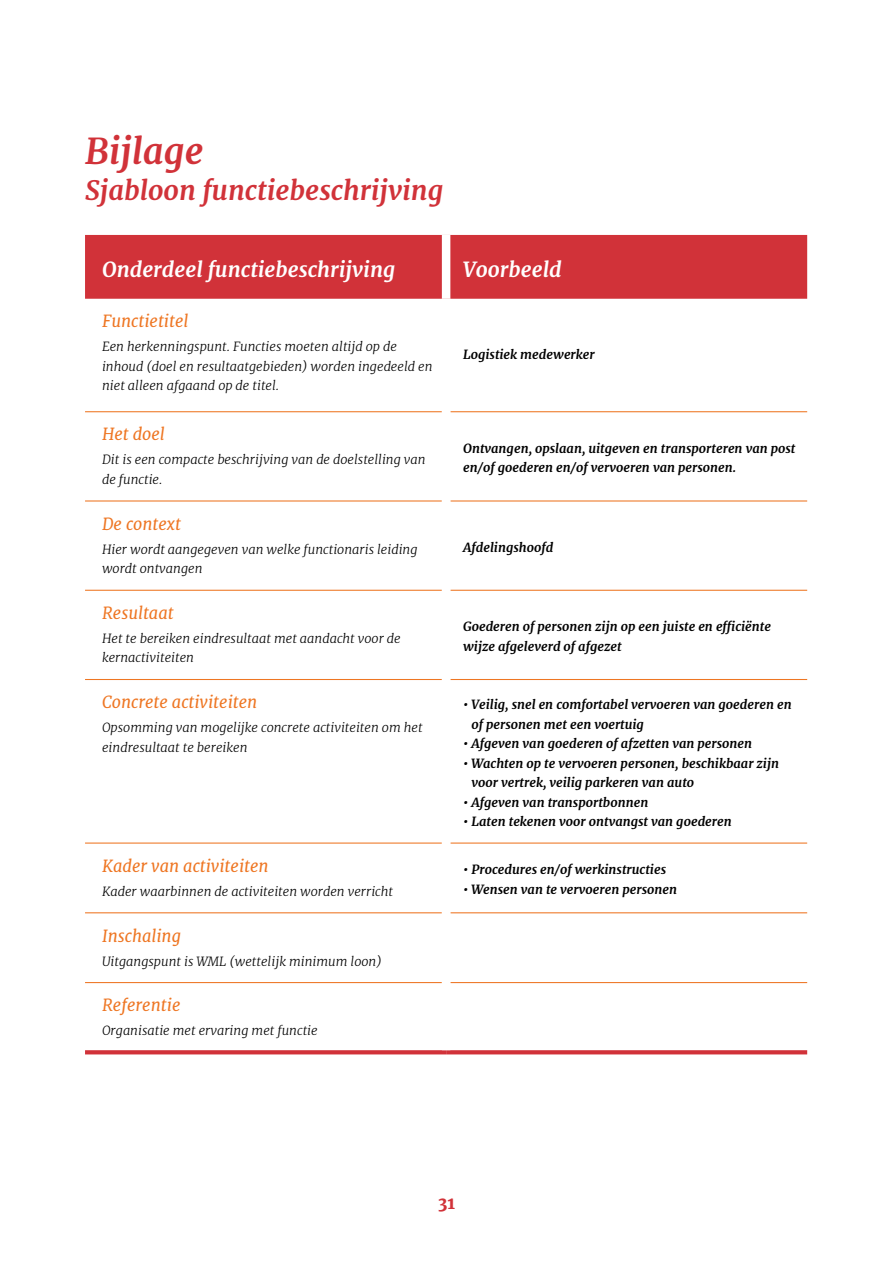
<style>
.page{position:relative;width:893px;height:1263px;background:#fff}
.page>*{position:absolute;margin:0;border:0;box-sizing:border-box;transform-origin:0 0}
.t1{font:italic 700 36px "Merriweather";color:#d13239}
.t2{font:italic 700 27px "Merriweather";color:#d13239}
.t3{font:italic 700 21px "Merriweather";color:#fff}
.t4{font:italic 16.5px "Merriweather";color:#ee7623}
.t5{font:700 16.5px "Merriweather";color:#d13239}
.t6{font:italic 700 12.75px/19.5px "Merriweather";color:#000}
.t7{font:italic 300 12.75px/19.5px "Merriweather";color:#000}
</style>
<div class="page">
<div style="left:85px;top:235px;width:722px;height:64px;background:#d13239"></div>
<div style="left:442px;top:235px;width:8px;height:64px;background:#fff"></div>
<hr style="left:85px;top:411px;width:357px;height:1px;background:#ee7623">
<hr style="left:450px;top:411px;width:357px;height:1px;background:#ee7623">
<hr style="left:85px;top:500px;width:357px;height:1px;background:#ee7623">
<hr style="left:450px;top:500px;width:357px;height:1px;background:#ee7623">
<hr style="left:85px;top:590px;width:357px;height:1px;background:#ee7623">
<hr style="left:450px;top:590px;width:357px;height:1px;background:#ee7623">
<hr style="left:85px;top:679px;width:357px;height:1px;background:#ee7623">
<hr style="left:450px;top:679px;width:357px;height:1px;background:#ee7623">
<hr style="left:85px;top:842px;width:357px;height:2px;background:#ee7623">
<hr style="left:450px;top:842px;width:357px;height:2px;background:#ee7623">
<hr style="left:85px;top:912px;width:357px;height:1px;background:#ee7623">
<hr style="left:450px;top:912px;width:357px;height:1px;background:#ee7623">
<hr style="left:85px;top:982px;width:357px;height:1px;background:#ee7623">
<hr style="left:450px;top:982px;width:357px;height:1px;background:#ee7623">
<svg style="left:85px;top:1050px;width:361px;height:4px"></svg>
<svg style="left:446px;top:1050px;width:361px;height:4px"></svg>
<h1 class="t1" style="left:85px;top:127px;width:120px">Bijlage</h1>
<h2 class="t2" style="left:85px;top:172px;width:360px">Sjabloon functiebeschrijving</h2>
<h3 class="t3" style="left:102px;top:255px;width:295px">Onderdeel functiebeschrijving</h3>
<h3 class="t3" style="left:463px;top:255px;width:100px">Voorbeeld</h3>
<p class="t4" style="left:102px;top:311px;width:88px">Functietitel</p>
<p class="t7" style="left:102px;top:337px;width:332px">Een herkenningspunt. Functies moeten altijd op de inhoud (doel en resultaatgebieden) worden ingedeeld en niet alleen afgaand op de titel.</p>
<p class="t6" style="left:463px;top:345px;width:133px">Logistiek medewerker</p>
<p class="t4" style="left:102px;top:423px;width:64px">Het doel</p>
<p class="t7" style="left:102px;top:450px;width:325px">Dit is een compacte beschrijving van de doelstelling van de functie.</p>
<p class="t6" style="left:463px;top:438px;width:334px">Ontvangen, opslaan, uitgeven en transporteren van post en/of goederen en/of vervoeren van personen.</p>
<p class="t4" style="left:102px;top:513px;width:80px">De context</p>
<p class="t7" style="left:102px;top:539px;width:317px">Hier wordt aangegeven van welke functionaris leiding wordt ontvangen</p>
<p class="t6" style="left:463px;top:537px;width:92px">Afdelingshoofd</p>
<p class="t4" style="left:102px;top:602px;width:73px">Resultaat</p>
<p class="t7" style="left:102px;top:628px;width:300px">Het te bereiken eindresultaat met aandacht voor de kernactiviteiten</p>
<p class="t6" style="left:463px;top:617px;width:309px">Goederen of personen zijn op een juiste en efficiënte wijze afgeleverd of afgezet</p>
<p class="t4" style="left:102px;top:691px;width:157px">Concrete activiteiten</p>
<p class="t7" style="left:102px;top:718px;width:322px">Opsomming van mogelijke concrete activiteiten om het eindresultaat te bereiken</p>
<p class="t6" style="left:471px;top:694px;width:322px;text-indent:-8px">• Veilig, snel en comfortabel vervoeren van goederen en of personen met een voertuig</p>
<p class="t6" style="left:463px;top:733px;width:291px">• Afgeven van goederen of afzetten van personen</p>
<p class="t6" style="left:471px;top:753px;width:309px;text-indent:-8px">• Wachten op te vervoeren personen, beschikbaar zijn voor vertrek, veilig parkeren van auto</p>
<p class="t6" style="left:463px;top:792px;width:187px">• Afgeven van transportbonnen</p>
<p class="t6" style="left:463px;top:811px;width:270px">• Laten tekenen voor ontvangst van goederen</p>
<p class="t4" style="left:102px;top:855px;width:168px">Kader van activiteiten</p>
<p class="t7" style="left:102px;top:881px;width:293px">Kader waarbinnen de activiteiten worden verricht</p>
<p class="t4" style="left:102px;top:925px;width:80px">Inschaling</p>
<p class="t7" style="left:102px;top:951px;width:281px">Uitgangspunt is WML (wettelijk minimum loon)</p>
<p class="t4" style="left:102px;top:994px;width:80px">Referentie</p>
<p class="t7" style="left:102px;top:1021px;width:217px">Organisatie met ervaring met functie</p>
<p class="t6" style="left:463px;top:860px;width:204px">• Procedures en/of werkinstructies</p>
<p class="t6" style="left:463px;top:879px;width:215px">• Wensen van te vervoeren personen</p>
<p class="t5" style="left:438px;top:1192px;width:18px">31</p>
</div>
